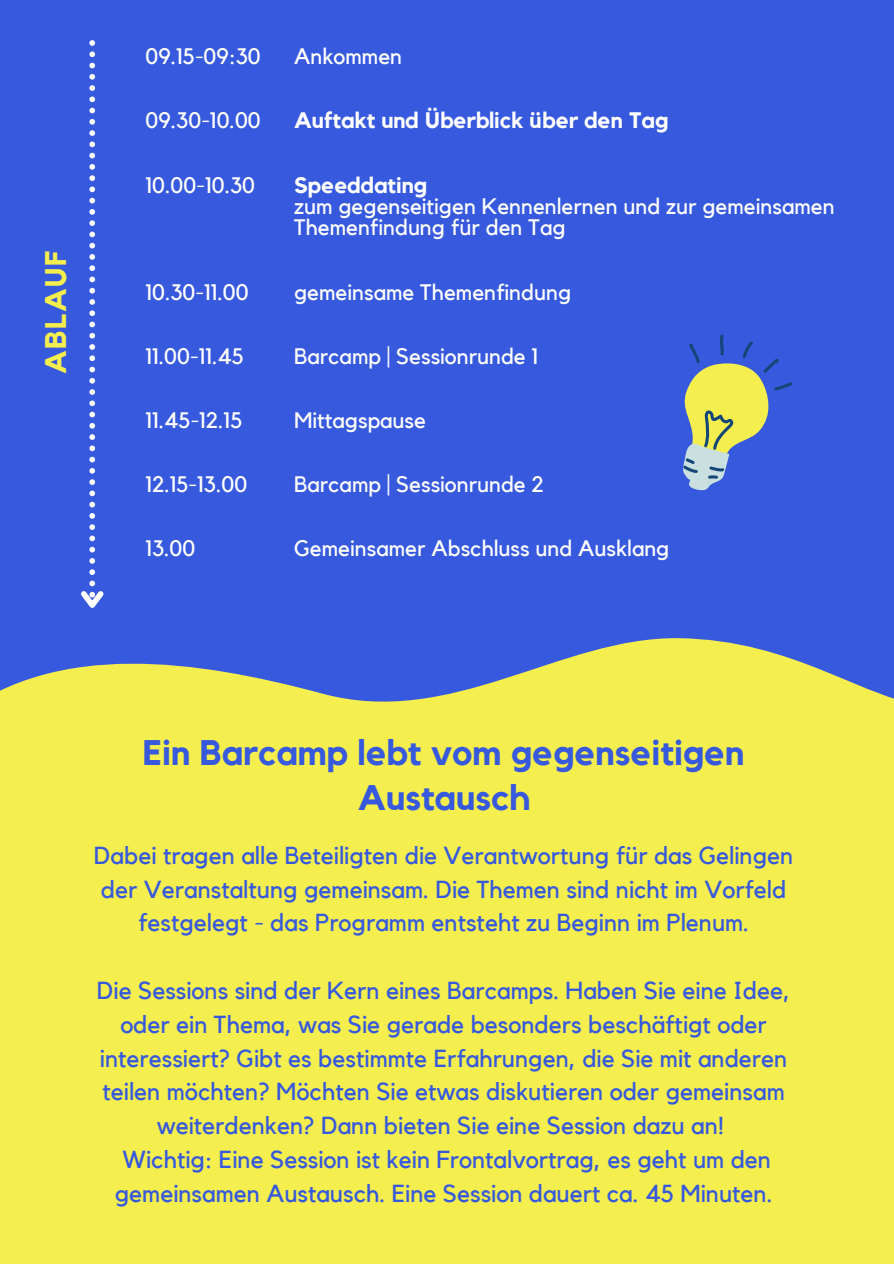
<style>
.page{position:relative;width:894px;height:1264px;background:#fff}
.page>*{position:absolute;margin:0;border:0;box-sizing:border-box;transform-origin:0 0}
.t1{font:700 35.4px/45px "Kollektif";color:#3659dd;text-align:center}
.t2{font:700 29.85px "Kollektif";letter-spacing:.05em;color:#f4ee4e}
.t3{font:24.6px/33.8px "Kollektif";color:#3659dd;text-align:center}
.t4{font:22.35px/21.5px "Kollektif";color:#fff}
.t5{font:700 22.35px "Kollektif";color:#fff}
</style>
<div class="page">
<div style="left:0;top:0;width:893px;height:1263px;background:#3659dd"></div>
<svg style="left:0;top:638px;width:893px;height:109px;fill:#f4ee4e"></svg>
<div style="left:0;top:747px;width:893px;height:516px;background:#f4ee4e"></div>
<svg style="left:81px;top:40px;width:23px;height:568px"></svg>
<svg style="left:683px;top:334px;width:109px;height:157px"></svg>
<p class="t2" style="left:42px;top:374px;width:124px;rotate:-90deg">ABLAUF</p>
<p class="t4" style="left:145px;top:46px;width:117px">09.15-09:30</p>
<p class="t4" style="left:294px;top:46px;width:109px">Ankommen</p>
<p class="t4" style="left:145px;top:111px;width:117px">09.30-10.00</p>
<p class="t5" style="left:294px;top:110px;width:376px">Auftakt und Überblick über den Tag</p>
<p class="t4" style="left:145px;top:175px;width:111px">10.00-10.30</p>
<p class="t5" style="left:294px;top:174px;width:134px">Speeddating</p>
<p class="t4" style="left:294px;top:196px;width:542px">zum gegenseitigen Kennenlernen und zur gemeinsamen<br>Themenfindung für den Tag</p>
<p class="t4" style="left:145px;top:282px;width:105px">10.30-11.00</p>
<p class="t4" style="left:294px;top:282px;width:278px">gemeinsame Themenfindung</p>
<p class="t4" style="left:145px;top:346px;width:100px">11.00-11.45</p>
<p class="t4" style="left:294px;top:346px;width:246px">Barcamp | Sessionrunde 1</p>
<p class="t4" style="left:145px;top:410px;width:98px">11.45-12.15</p>
<p class="t4" style="left:294px;top:410px;width:133px">Mittagspause</p>
<p class="t4" style="left:145px;top:474px;width:103px">12.15-13.00</p>
<p class="t4" style="left:294px;top:474px;width:251px">Barcamp | Sessionrunde 2</p>
<p class="t4" style="left:145px;top:538px;width:52px">13.00</p>
<p class="t4" style="left:294px;top:538px;width:377px">Gemeinsamer Abschluss und Ausklang</p>
<p class="t1" style="left:143px;top:731px;width:602px">Ein Barcamp lebt vom gegenseitigen<br>Austausch</p>
<p class="t3" style="left:94px;top:839px;width:700px">Dabei tragen alle Beteiligten die Verantwortung für das Gelingen der Veranstaltung gemeinsam. Die Themen sind nicht im Vorfeld festgelegt - das Programm entsteht zu Beginn im Plenum.</p>
<p class="t3" style="left:97px;top:974px;width:694px">Die Sessions sind der Kern eines Barcamps. Haben Sie eine Idee, oder ein Thema, was Sie gerade besonders beschäftigt oder interessiert? Gibt es bestimmte Erfahrungen, die Sie mit anderen teilen möchten? Möchten Sie etwas diskutieren oder gemeinsam weiterdenken? Dann bieten Sie eine Session dazu an!</p>
<p class="t3" style="left:115px;top:1143px;width:659px">Wichtig: Eine Session ist kein Frontalvortrag, es geht um den gemeinsamen Austausch. Eine Session dauert ca. 45 Minuten.</p>
</div>
